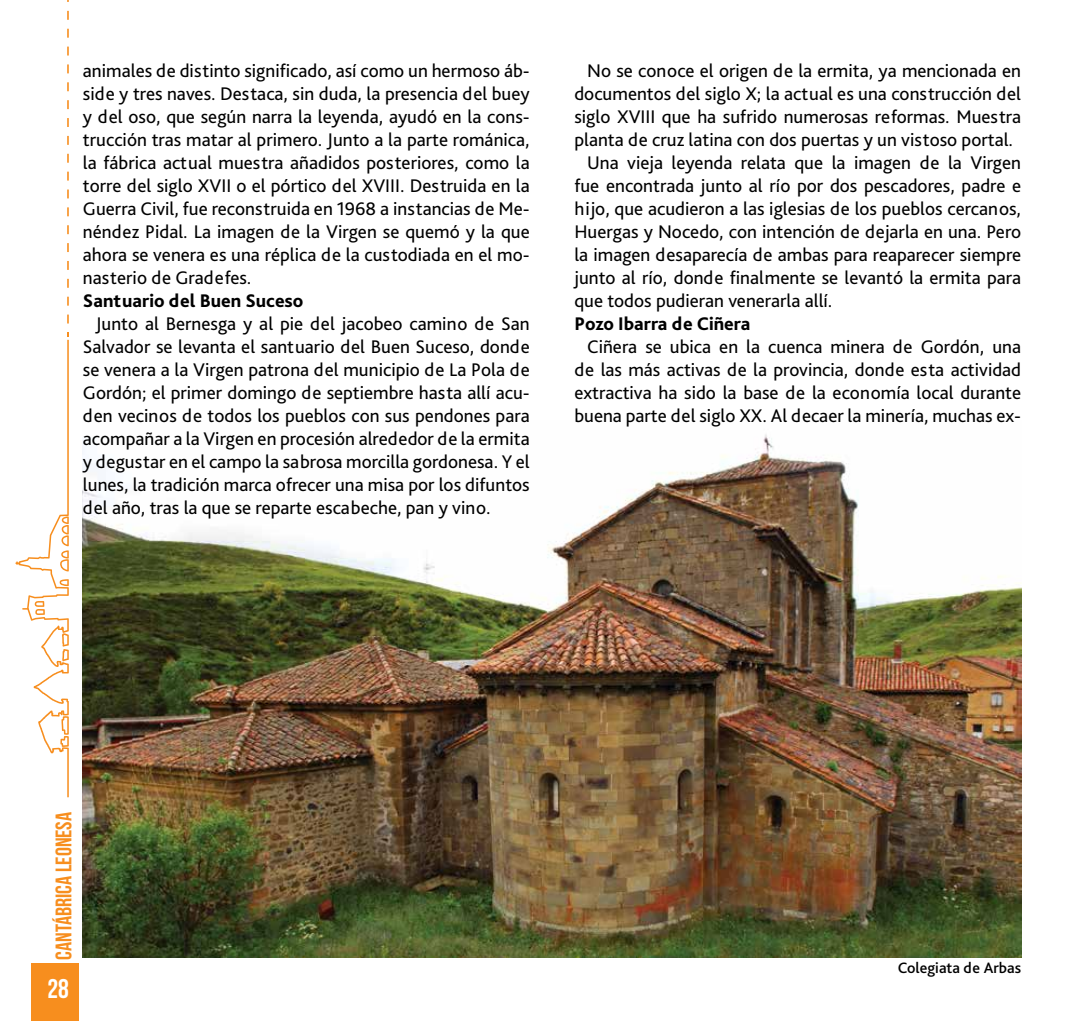
<style>
.page{position:relative;width:1085px;height:1021px;background:#fff}
.page>*{position:absolute;margin:0;border:0;box-sizing:border-box;transform-origin:0 0}
.t1{font:27px "Bebas Neue";color:#fff}
.t2{font:22.5px "Bebas Neue";color:#f78e1e}
.t3{font:19.12px/22.9px "Bliss Pro";color:#000;text-align:justify}
.t4{font:800 19.12px "Bliss Pro";color:#000}
.t5{font:500 15.75px "Bliss Pro";color:#000}
</style>
<div class="page">
<div style="left:31px;top:963px;width:47px;height:57px;background:#f78e1e"></div>
<svg style="left:15px;top:332px;width:54px;height:465px"></svg>
<svg style="left:67px;top:11px;width:2px;height:9px"></svg>
<svg style="left:67px;top:29px;width:2px;height:9px"></svg>
<svg style="left:67px;top:47px;width:2px;height:9px"></svg>
<svg style="left:67px;top:64px;width:2px;height:9px"></svg>
<svg style="left:67px;top:82px;width:2px;height:9px"></svg>
<svg style="left:67px;top:100px;width:2px;height:9px"></svg>
<svg style="left:67px;top:118px;width:2px;height:9px"></svg>
<svg style="left:67px;top:136px;width:2px;height:9px"></svg>
<svg style="left:67px;top:154px;width:2px;height:9px"></svg>
<svg style="left:67px;top:172px;width:2px;height:8px"></svg>
<svg style="left:67px;top:189px;width:2px;height:9px"></svg>
<svg style="left:67px;top:207px;width:2px;height:9px"></svg>
<svg style="left:67px;top:225px;width:2px;height:9px"></svg>
<svg style="left:67px;top:243px;width:2px;height:9px"></svg>
<svg style="left:67px;top:261px;width:2px;height:9px"></svg>
<svg style="left:67px;top:279px;width:2px;height:9px"></svg>
<svg style="left:67px;top:297px;width:2px;height:8px"></svg>
<svg style="left:67px;top:314px;width:2px;height:9px"></svg>
<img style="left:83px;top:434px;width:937px;height:523px">
<p class="t3" style="left:83px;top:59px;width:448px">animales de distinto significado, así como un hermoso áb&shy;side y tres naves. Destaca, sin duda, la presencia del buey y del oso, que según narra la leyenda, ayudó en la cons&shy;trucción tras matar al primero. Junto a la parte románica, la fábrica actual muestra añadidos posteriores, como la torre del siglo XVII o el pórtico del XVIII. Destruida en la Guerra Civil, fue reconstruida en 1968 a instancias de Me&shy;néndez Pidal. La imagen de la Virgen se quemó y la que ahora se venera es una réplica de la custodiada en el mo&shy;nasterio de Gradefes.</p>
<p class="t4" style="left:83px;top:289px;width:222px">Santuario del Buen Suceso</p>
<p class="t3" style="left:83px;top:311px;width:448px;text-indent:13px">Junto al Bernesga y al pie del jacobeo camino de San Salvador se levanta el santuario del Buen Suceso, donde se venera a la Virgen patrona del municipio de La Pola de Gordón; el primer domingo de septiembre hasta allí acu&shy;den vecinos de todos los pueblos con sus pendones para acompañar a la Virgen en procesión alrededor de la ermita y degustar en el campo la sabrosa morcilla gordonesa. Y el lunes, la tradición marca ofrecer una misa por los difuntos del año, tras la que se reparte escabeche, pan y vino.</p>
<p class="t3" style="left:587px;top:59px;width:435px">No se conoce el origen de la ermita, ya mencionada en</p>
<p class="t3" style="left:574px;top:82px;width:448px">documentos del siglo X; la actual es una construcción del</p>
<p class="t3" style="left:574px;top:105px;width:448px">siglo XVIII que ha sufrido numerosas reformas. Muestra</p>
<p class="t3" style="left:574px;top:128px;width:440px">planta de cruz latina con dos puertas y un vistoso portal.</p>
<p class="t3" style="left:587px;top:151px;width:435px">Una vieja leyenda relata que la imagen de la Virgen</p>
<p class="t3" style="left:574px;top:174px;width:448px">fue encontrada junto al río por dos pescadores, padre e</p>
<p class="t3" style="left:574px;top:197px;width:448px">hijo, que acudieron a las iglesias de los pueblos cercanos,</p>
<p class="t3" style="left:574px;top:220px;width:448px">Huergas y Nocedo, con intención de dejarla en una. Pero</p>
<p class="t3" style="left:574px;top:243px;width:448px">la imagen desaparecía de ambas para reaparecer siempre</p>
<p class="t3" style="left:574px;top:266px;width:448px">junto al río, donde finalmente se levantó la ermita para</p>
<p class="t3" style="left:574px;top:289px;width:259px">que todos pudieran venerarla allí.</p>
<p class="t4" style="left:574px;top:312px;width:177px">Pozo Ibarra de Ciñera</p>
<p class="t3" style="left:574px;top:334px;width:448px;text-indent:13px">Ciñera se ubica en la cuenca minera de Gordón, una de las más activas de la provincia, donde esta actividad extractiva ha sido la base de la economía local durante buena parte del siglo XX. Al decaer la minería, muchas ex-</p>
<p class="t2" style="left:51px;top:959px;width:149px;rotate:-90deg">CANTÁBRICA LEONESA</p>
<h1 class="t1" style="left:47px;top:973px;width:23px">28</h1>
<p class="t5" style="left:897px;top:958px;width:125px">Colegiata de Arbas</p>
</div>
